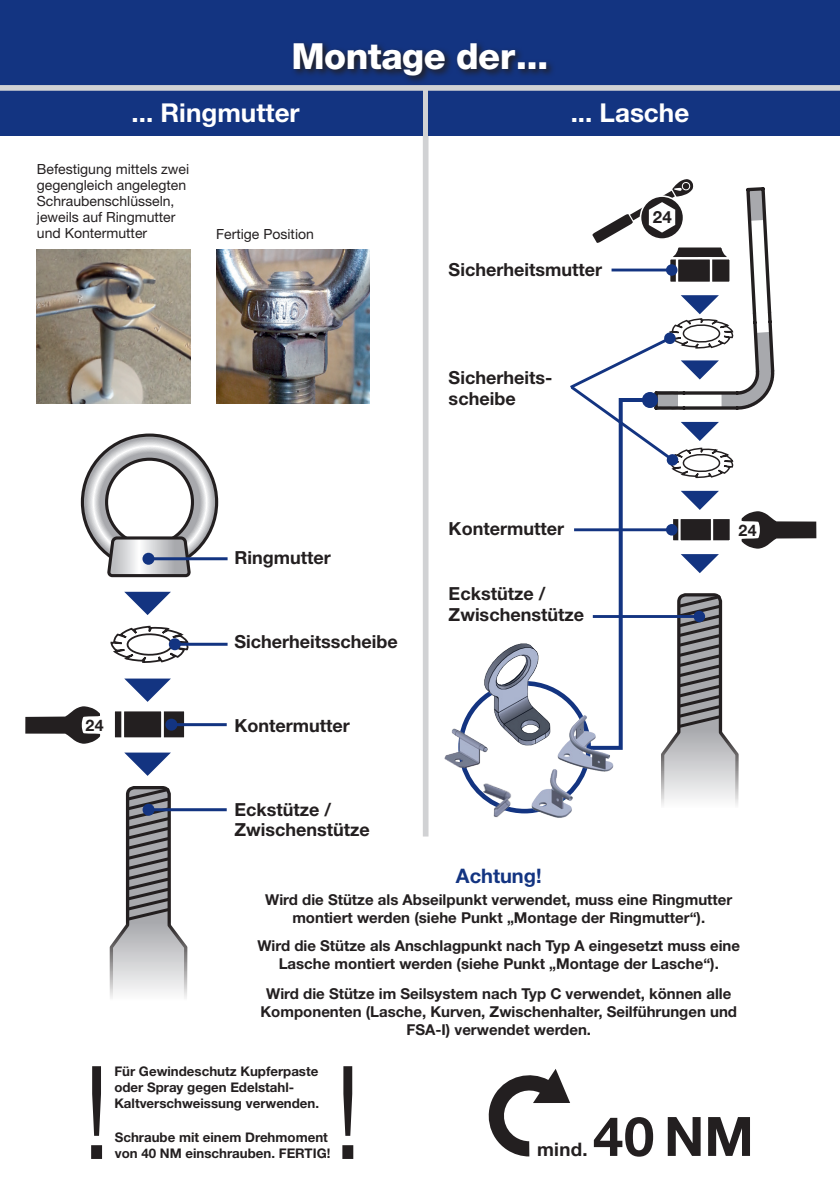
<style>
.page{position:relative;width:840px;height:1191px;background:#fff}
.page>*{position:absolute;margin:0;border:0;box-sizing:border-box;transform-origin:0 0}
.t1{font:300 129.8px "Helvetica Neue LT Std";color:#231f20}
.t2{font:700 54.4px "Helvetica Neue LT Std";color:#231f20}
.t3{font:800 36px "Helvetica Neue LT Std";letter-spacing:-.015em;color:#fff}
.t4{font:700 26px "Helvetica Neue LT Std";color:#fff}
.t5{font:700 20px "Helvetica Neue LT Std";color:#133481}
.t6{font:700 18.6px "Helvetica Neue LT Std";color:#231f20}
.t7{font:700 18px/21.6px "Helvetica Neue LT Std";color:#231f20}
.t8{font:700 16.8px "Helvetica Neue LT Std";color:#231f20}
.t9{font:700 16px "Helvetica Neue LT Std";color:#231f20}
.t10{font:700 15px/18px "Helvetica Neue LT Std";color:#231f20;text-align:center}
.t11{font:14px/16px "Helvetica Neue LT Std";color:#231f20}
.t12{font:700 13.2px/16.2px "Helvetica Neue LT Std";color:#231f20}
</style>
<div class="page">
<img style="left:37px;top:250px;width:153px;height:153px">
<svg style="left:109px;top:786px;width:80px;height:212px"></svg>
<svg style="left:124px;top:752px;width:47px;height:24px"></svg>
<div style="left:148px;top:710px;width:37px;height:28px;background:#231f20"></div>
<div style="left:147px;top:708px;width:40px;height:32px;border:3px solid #fff"></div>
<div style="left:113px;top:710px;width:14px;height:28px;background:#231f20"></div>
<div style="left:112px;top:708px;width:16px;height:32px;border:3px solid #fff"></div>
<div style="left:123px;top:710px;width:39px;height:28px;background:#231f20"></div>
<div style="left:121px;top:708px;width:43px;height:32px;border:3px solid #fff"></div>
<hr style="left:171px;top:723px;width:55px;height:3px;background:#133481">
<div style="left:165px;top:718px;width:12px;height:12px;background:#133481;border-radius:50%"></div>
<svg style="left:124px;top:678px;width:47px;height:24px"></svg>
<hr style="left:175px;top:643px;width:52px;height:3px;background:#133481">
<hr style="left:148px;top:808px;width:78px;height:3px;background:#133481">
<div style="left:142px;top:803px;width:12px;height:12px;background:#133481;border-radius:50%"></div>
<svg style="left:80px;top:433px;width:140px;height:230px"></svg>
<hr style="left:148px;top:557px;width:79px;height:3px;background:#133481">
<div style="left:142px;top:553px;width:12px;height:12px;background:#133481;border-radius:50%"></div>
<img style="left:216px;top:250px;width:153px;height:153px">
<div style="left:422px;top:86px;width:6px;height:750px;background:#d1d2d4"></div>
<div style="left:0;top:0;width:839px;height:85px;background:#133481"></div>
<svg style="left:293px;top:42px;width:260px;height:40px"></svg>
<div style="left:0;top:91px;width:422px;height:45px;background:#133481"></div>
<div style="left:428px;top:91px;width:411px;height:45px;background:#133481"></div>
<div style="left:0;top:85px;width:839px;height:6px;background:#d1d2d4"></div>
<svg style="left:488px;top:1069px;width:82px;height:87px"></svg>
<svg style="left:25px;top:706px;width:75px;height:37px"></svg>
<svg style="left:462px;top:179px;width:353px;height:635px"></svg>
<img style="left:554px;top:710px;width:62px;height:65px">
<img style="left:481px;top:638px;width:72px;height:111px">
<img style="left:444px;top:724px;width:46px;height:46px">
<img style="left:527px;top:765px;width:48px;height:53px">
<img style="left:480px;top:782px;width:33px;height:36px">
<h3 class="t3" style="left:291px;top:35px;width:258px">Montage der...</h3>
<h3 class="t4" style="left:131px;top:96px;width:170px">... Ringmutter</h3>
<h3 class="t4" style="left:570px;top:96px;width:120px">... Lasche</h3>
<p class="t11" style="left:37px;top:161px;width:154px">Befestigung mittels zwei gegengleich angelegten<br>Schraubenschlüsseln, jeweils auf Ringmutter und Kontermutter</p>
<p class="t11" style="left:216px;top:225px;width:99px">Fertige Position</p>
<p class="t7" style="left:448px;top:258px;width:155px">Sicherheitsmutter</p>
<p class="t7" style="left:448px;top:366px;width:105px">Sicherheits&shy;scheibe</p>
<p class="t8" style="left:652px;top:207px;width:21px">24</p>
<p class="t9" style="left:85px;top:715px;width:20px">24</p>
<p class="t7" style="left:234px;top:546px;width:98px">Ringmutter</p>
<p class="t7" style="left:234px;top:630px;width:165px">Sicherheitsscheibe</p>
<p class="t7" style="left:234px;top:714px;width:117px">Kontermutter</p>
<p class="t7" style="left:234px;top:799px;width:137px;line-height:20px">Eckstütze /<br>Zwischenstütze</p>
<p class="t7" style="left:448px;top:517px;width:117px">Kontermutter</p>
<p class="t7" style="left:448px;top:582px;width:137px">Eckstütze /<br>Zwischenstütze</p>
<p class="t9" style="left:738px;top:520px;width:20px">24</p>
<h3 class="t5" style="left:455px;top:864px;width:87px">Achtung!</h3>
<p class="t10" style="left:265px;top:890px;width:468px">Wird die Stütze als Abseilpunkt verwendet, muss eine Ringmutter montiert werden (siehe Punkt „Montage der Ringmutter“).</p>
<p class="t10" style="left:257px;top:936px;width:484px">Wird die Stütze als Anschlagpunkt nach Typ A eingesetzt muss eine<br>Lasche montiert werden (siehe Punkt „Montage der Lasche“).</p>
<p class="t10" style="left:260px;top:984px;width:478px">Wird die Stütze im Seilsystem nach Typ C verwendet, können alle<br>Komponenten (Lasche, Kurven, Zwischenhalter, Seilführungen und<br>FSA-I) verwendet werden.</p>
<p class="t12" style="left:114px;top:1062px;width:206px">Für Gewindeschutz Kupferpaste oder Spray gegen Edelstahl-<br>Kaltverschweissung verwenden.</p>
<h1 class="t1" style="left:81px;top:1033px;width:33px">!</h1>
<h1 class="t1" style="left:332px;top:1033px;width:33px">!</h1>
<p class="t12" style="left:115px;top:1128px;width:217px">Schraube mit einem Drehmoment von 40 NM einschrauben. FERTIG!</p>
<h2 class="t2" style="left:592px;top:1102px;width:162px">40 NM</h2>
<p class="t6" style="left:536px;top:1137px;width:52px">mind.</p>
</div>
